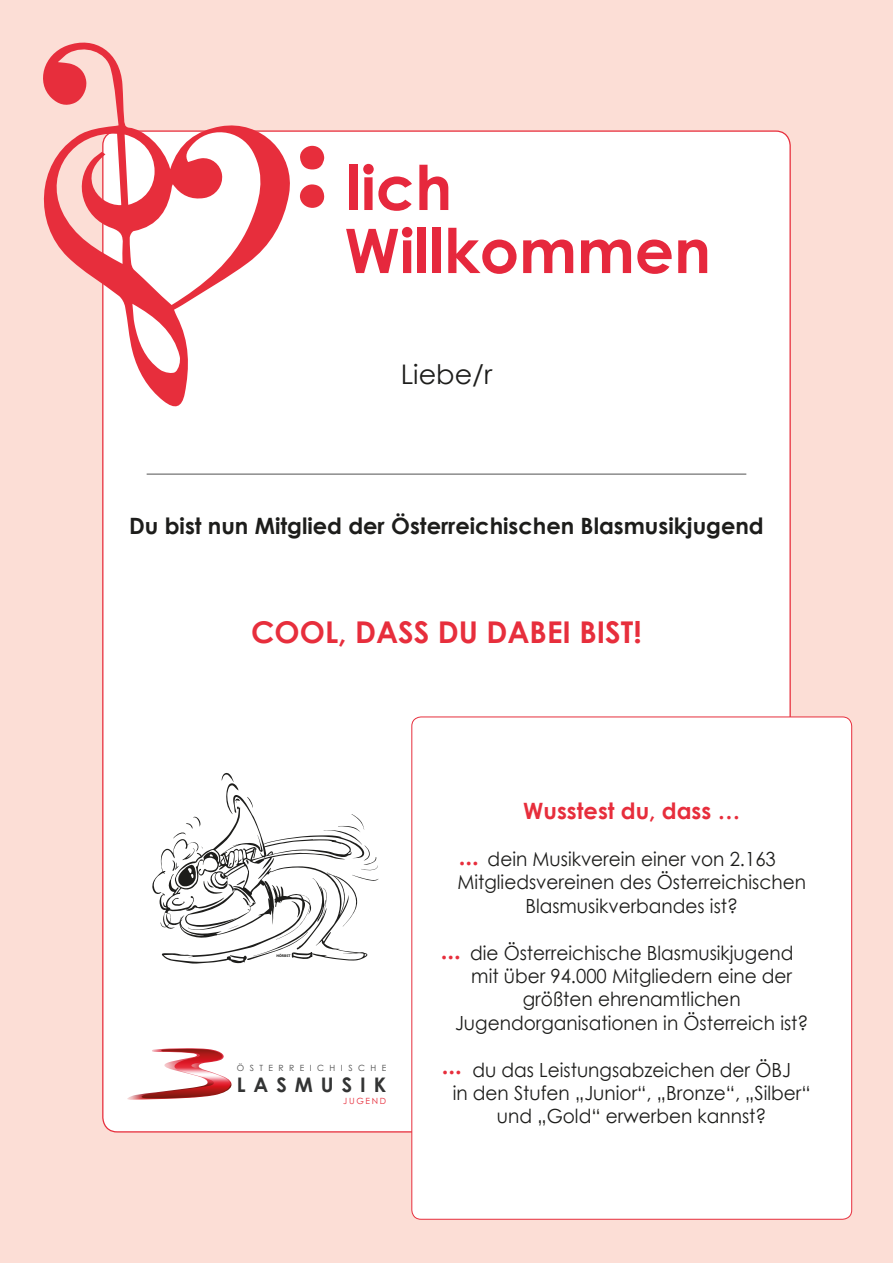
<style>
.page{position:relative;width:893px;height:1263px;background:#fcded6}
.page>*{position:absolute;margin:0;border:0;box-sizing:border-box;transform-origin:0 0}
.t1{font:700 61.5px/63px "Century Gothic";color:#e6283d}
.t2{font:700 30px "Century Gothic";color:#e72e3c}
.t3{font:27px "Century Gothic";color:#1d1d1b}
.t4{font:700 24px "Century Gothic";color:#e72e3c}
.t5{font:700 22.5px "Century Gothic";color:#1d1d1b}
.t6{font:700 22.5px "Century Gothic";color:#e72e3c}
.t7{font:700 20.1px "Century Gothic";letter-spacing:.395em;color:#333434}
.t8{font:19.5px/23.4px "Century Gothic";color:#1d1d1b;text-align:center;scale:.95 1}
.t9{font:8.55px "Century Gothic";letter-spacing:.635em;color:#4e4e4e}
.t10{font:8.55px "Century Gothic";letter-spacing:.2em;color:#e72e3c}
.t11{font:700 3.75px "Myriad Pro";color:#1d1d1b}
</style>
<div class="page">
<div style="left:103px;top:131px;width:687px;height:1001px;background:#fff;border-radius:14px"></div>
<svg style="left:43px;top:42px;width:253px;height:368px"></svg>
<svg style="left:300px;top:146px;width:24px;height:23px"></svg>
<svg style="left:300px;top:184px;width:25px;height:24px"></svg>
<div style="left:412px;top:717px;width:440px;height:502px;background:#fff;border-radius:9px"></div>
<hr style="left:147px;top:473px;width:599px;height:2px;background:#878787">
<img style="left:127px;top:1048px;width:80px;height:52px">
<img style="left:136px;top:1049px;width:96px;height:49px">
<svg style="left:152px;top:773px;width:226px;height:190px"></svg>
<h1 class="t1" style="left:344px;top:153px;width:368px">lich<br>Willkommen</h1>
<h3 class="t3" style="left:401px;top:355px;width:93px">Liebe/r</h3>
<p class="t5" style="left:129px;top:508px;width:636px">Du bist nun Mitglied der Österreichischen Blasmusikjugend</p>
<h2 class="t2" style="left:251px;top:609px;width:392px">COOL, DASS DU DABEI BIST!</h2>
<p class="t11" style="left:276px;top:953px;width:16px">HÖRBST</p>
<p class="t9" style="left:237px;top:1062px;width:151px">ÖSTERREICHISCHE</p>
<p class="t7" style="left:237px;top:1069px;width:151px">LASMUSIK</p>
<p class="t10" style="left:343px;top:1095px;width:45px">JUGEND</p>
<p class="t6" style="left:523px;top:794px;width:218px">Wusstest du, dass …</p>
<p class="t8" style="left:457px;top:847px;width:368px">dein Musikverein einer von 2.163<br>Mitgliedsvereinen des Österreichischen<br>Blasmusikverbandes ist?</p>
<p class="t8" style="left:455px;top:940px;width:374px">die Österreichische Blasmusikjugend mit über 94.000 Mitgliedern eine der größten ehrenamtlichen Jugendorganisationen in Österreich ist?</p>
<p class="t8" style="left:453px;top:1057px;width:378px">du das Leistungsabzeichen der ÖBJ<br>in den Stufen „Junior“, „Bronze“, „Silber“ und „Gold“ erwerben kannst?</p>
<p class="t4" style="left:459px;top:838px;width:22px">...</p>
<p class="t4" style="left:441px;top:932px;width:22px">...</p>
<p class="t4" style="left:442px;top:1047px;width:22px">...</p>
</div>
